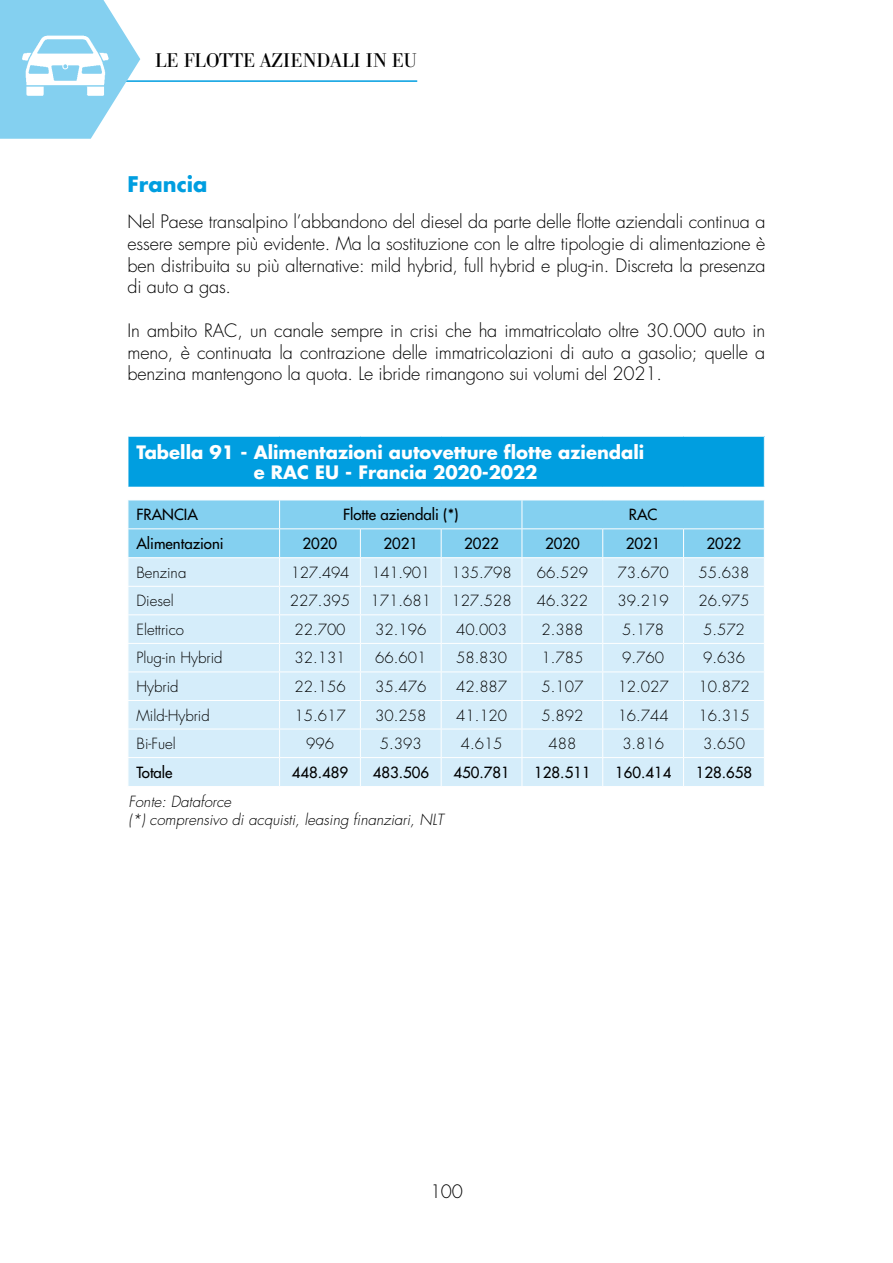
<style>
.page{position:relative;width:893px;height:1263px;background:#fff}
.page>*{position:absolute;margin:0;border:0;box-sizing:border-box;transform-origin:0 0}
.t1{font:700 21px "Futura";color:#009ee0}
.t2{font:19.5px "B Bodoni";color:#000}
.t3{font:300 18px/21.8px "Futura";letter-spacing:-.01em;color:#000;text-align:justify}
.t4{font:700 18px/19.5px "Futura";color:#fff}
.t5{font:300 15px "Futura";color:#000}
.t6{font:15px "Futura";color:#000}
.t7{font:italic 300 15px/18px "Futura";color:#000}
.s1{color:#009ee0}
</style>
<div class="page">
<hr style="left:63px;top:80px;width:354px;height:2px;background:#009ee0">
<svg style="left:0;top:0;width:140px;height:139px"></svg>
<img style="left:18px;top:31px;width:97px;height:71px">
<div style="left:128px;top:436px;width:636px;height:51px;background:#009ee0"></div>
<hr style="left:128px;top:436px;width:152px;height:1px;background:#fff">
<hr style="left:128px;top:437px;width:1px;height:50px;background:#fff">
<hr style="left:280px;top:436px;width:80px;height:1px;background:#fff">
<hr style="left:360px;top:436px;width:81px;height:1px;background:#fff">
<hr style="left:441px;top:436px;width:81px;height:1px;background:#fff">
<hr style="left:522px;top:436px;width:81px;height:1px;background:#fff">
<hr style="left:603px;top:436px;width:81px;height:1px;background:#fff">
<hr style="left:684px;top:436px;width:81px;height:1px;background:#fff">
<svg style="left:128px;top:500px;width:637px;height:286px;background:#c7e8f8"></svg>
<p class="t2" style="left:155px;top:49px;width:263px">LE FLOTTE AZIENDALI IN EU</p>
<p class="t1" style="left:128px;top:170px;width:81px">Francia</p>
<p class="t3" style="left:128px;top:211px;width:639px">Nel Paese transalpino l’abbandono del diesel da parte delle flotte aziendali continua a essere sempre più evidente. Ma la sostituzione con le altre tipologie di alimentazione è ben distribuita su più alternative: mild hybrid, full hybrid e plug-in. Discreta la presenza di auto a gas.</p>
<p class="t3" style="left:128px;top:320px;width:639px">In ambito RAC, un canale sempre in crisi che ha immatricolato oltre 30.000 auto in meno, è continuata la contrazione delle immatricolazioni di auto a gasolio; quelle a benzina mantengono la quota. Le ibride rimangono sui volumi del 2021.</p>
<p class="t4" style="left:136px;top:442px;width:509px">Tabella 91 - Alimentazioni autovetture flotte aziendali<br><span class="s1">Tabella 78 -</span> e RAC EU - Francia 2020-2022</p>
<p class="t6" style="left:136px;top:505px;width:63px">FRANCIA</p>
<p class="t6" style="left:343px;top:505px;width:117px">Flotte aziendali (*)</p>
<p class="t6" style="left:629px;top:505px;width:30px">RAC</p>
<p class="t6" style="left:136px;top:534px;width:89px">Alimentazioni</p>
<p class="t6" style="left:303px;top:534px;width:36px">2020</p>
<p class="t6" style="left:383px;top:534px;width:36px">2021</p>
<p class="t6" style="left:464px;top:534px;width:36px">2022</p>
<p class="t6" style="left:545px;top:534px;width:36px">2020</p>
<p class="t6" style="left:626px;top:534px;width:36px">2021</p>
<p class="t6" style="left:707px;top:534px;width:36px">2022</p>
<p class="t5" style="left:136px;top:563px;width:51px">Benzina</p>
<p class="t5" style="left:291px;top:563px;width:60px">127.494</p>
<p class="t5" style="left:371px;top:563px;width:60px">141.901</p>
<p class="t5" style="left:451px;top:563px;width:62px">135.798</p>
<p class="t5" style="left:537px;top:563px;width:53px">66.529</p>
<p class="t5" style="left:618px;top:563px;width:53px">73.670</p>
<p class="t5" style="left:698px;top:563px;width:53px">55.638</p>
<p class="t5" style="left:136px;top:591px;width:39px">Diesel</p>
<p class="t5" style="left:290px;top:591px;width:62px">227.395</p>
<p class="t5" style="left:371px;top:591px;width:62px">171.681</p>
<p class="t5" style="left:451px;top:591px;width:62px">127.528</p>
<p class="t5" style="left:537px;top:591px;width:53px">46.322</p>
<p class="t5" style="left:618px;top:591px;width:53px">39.219</p>
<p class="t5" style="left:698px;top:591px;width:53px">26.975</p>
<p class="t5" style="left:136px;top:620px;width:49px">Elettrico</p>
<p class="t5" style="left:294px;top:620px;width:53px">22.700</p>
<p class="t5" style="left:375px;top:620px;width:53px">32.196</p>
<p class="t5" style="left:456px;top:620px;width:53px">40.003</p>
<p class="t5" style="left:541px;top:620px;width:43px">2.388</p>
<p class="t5" style="left:622px;top:620px;width:43px">5.178</p>
<p class="t5" style="left:703px;top:620px;width:43px">5.572</p>
<p class="t5" style="left:136px;top:648px;width:88px">Plug-in Hybrid</p>
<p class="t5" style="left:294px;top:648px;width:53px">32.131</p>
<p class="t5" style="left:375px;top:648px;width:53px">66.601</p>
<p class="t5" style="left:456px;top:648px;width:53px">58.830</p>
<p class="t5" style="left:541px;top:648px;width:43px">1.785</p>
<p class="t5" style="left:622px;top:648px;width:43px">9.760</p>
<p class="t5" style="left:703px;top:648px;width:43px">9.636</p>
<p class="t5" style="left:137px;top:677px;width:44px">Hybrid</p>
<p class="t5" style="left:294px;top:677px;width:53px">22.156</p>
<p class="t5" style="left:375px;top:677px;width:53px">35.476</p>
<p class="t5" style="left:456px;top:677px;width:53px">42.887</p>
<p class="t5" style="left:541px;top:677px;width:43px">5.107</p>
<p class="t5" style="left:618px;top:677px;width:53px">12.027</p>
<p class="t5" style="left:698px;top:677px;width:53px">10.872</p>
<p class="t5" style="left:137px;top:705px;width:75px">Mild-Hybrid</p>
<p class="t5" style="left:294px;top:705px;width:53px">15.617</p>
<p class="t5" style="left:375px;top:705px;width:53px">30.258</p>
<p class="t5" style="left:456px;top:705px;width:53px">41.120</p>
<p class="t5" style="left:541px;top:705px;width:43px">5.892</p>
<p class="t5" style="left:618px;top:705px;width:53px">16.744</p>
<p class="t5" style="left:698px;top:705px;width:53px">16.315</p>
<p class="t5" style="left:137px;top:734px;width:41px">Bi-Fuel</p>
<p class="t5" style="left:306px;top:734px;width:29px">996</p>
<p class="t5" style="left:380px;top:734px;width:43px">5.393</p>
<p class="t5" style="left:461px;top:734px;width:43px">4.615</p>
<p class="t5" style="left:548px;top:734px;width:29px">488</p>
<p class="t5" style="left:622px;top:734px;width:43px">3.816</p>
<p class="t5" style="left:703px;top:734px;width:43px">3.650</p>
<p class="t6" style="left:137px;top:763px;width:38px">Totale</p>
<p class="t6" style="left:292px;top:763px;width:58px">448.489</p>
<p class="t6" style="left:373px;top:763px;width:58px">483.506</p>
<p class="t6" style="left:453px;top:763px;width:58px">450.781</p>
<p class="t6" style="left:534px;top:763px;width:58px">128.511</p>
<p class="t6" style="left:615px;top:763px;width:58px">160.414</p>
<p class="t6" style="left:696px;top:763px;width:58px">128.658</p>
<p class="t7" style="left:128px;top:792px;width:316px">Fonte: Dataforce<br>(*) comprensivo di acquisti, leasing finanziari, NLT</p>
<p class="t3" style="left:430px;top:1181px;width:34px">100</p>
</div>
